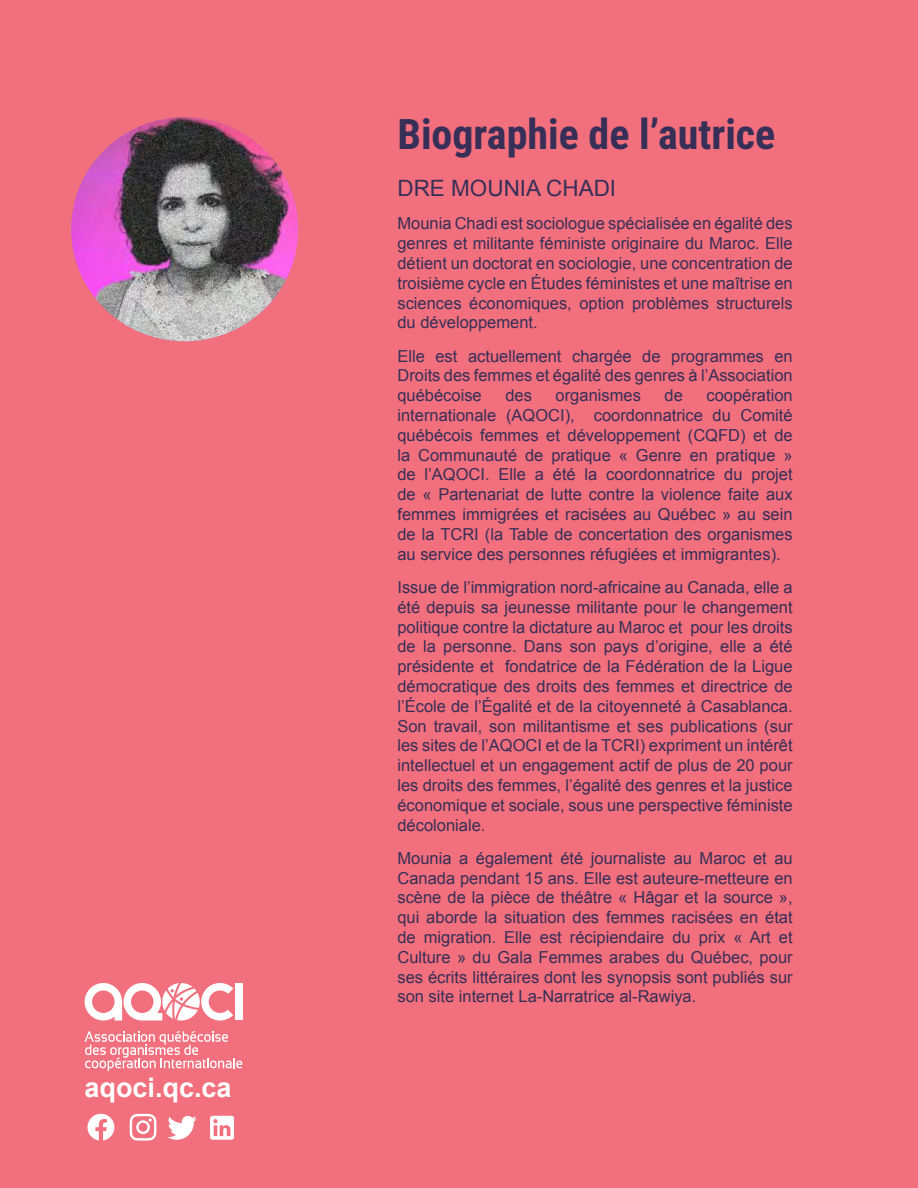
<style>
.page{position:relative;width:918px;height:1188px;background:#f26f7d}
.page>*{position:absolute;margin:0;border:0;box-sizing:border-box;transform-origin:0 0}
.t1{font:700 42px "Roboto Condensed";color:#372f57}
.t2{font:700 27px "Arial";color:#fff}
.t3{font:22.5px "Arial";color:#372f57}
.t4{font:16.5px/19.8px "Arial";color:#372f57;text-align:justify}
</style>
<div class="page">
<svg style="left:85px;top:1031px;width:157px;height:40px"></svg>
<div style="left:235px;top:984px;width:7px;height:36px;background:#fff"></div>
<svg style="left:85px;top:983px;width:148px;height:38px"></svg>
<svg style="left:210px;top:1116px;width:24px;height:24px"></svg>
<svg style="left:130px;top:1114px;width:26px;height:27px"></svg>
<svg style="left:87px;top:1114px;width:27px;height:27px"></svg>
<svg style="left:167px;top:1116px;width:30px;height:24px"></svg>
<img style="left:71px;top:117px;width:227px;height:224px">
<h2 class="t2" style="left:85px;top:1070px;width:149px">aqoci.qc.ca</h2>
<h1 class="t1" style="left:397px;top:104px;width:379px">Biographie de l’autrice</h1>
<h3 class="t3" style="left:397px;top:173px;width:220px">DRE MOUNIA CHADI</h3>
<p class="t4" style="left:397px;top:214px;width:397px">Mounia Chadi est sociologue spécialisée en égalité des genres et militante féministe originaire du Maroc. Elle détient un doctorat en sociologie, une concentration de troisième cycle en Études féministes et une maîtrise en sciences économiques, option problèmes structurels du développement.</p>
<p class="t4" style="left:397px;top:346px;width:397px">Elle est actuellement chargée de programmes en Droits des femmes et égalité des genres à l’Association québécoise</p>
<p class="t4" style="left:397px;top:386px;width:397px;text-indent:309px">coopération internationale (AQOCI), coordonnatrice du Comité québécois femmes et développement (CQFD) et de la Communauté de pratique « Genre en pratique » de l’AQOCI. Elle a été la coordonnatrice du projet de « Partenariat de lutte contre la violence faite aux femmes immigrées et racisées au Québec » au sein de la TCRI (la Table de concertation des organismes au service des personnes réfugiées et immigrantes).</p>
<p class="t4" style="left:397px;top:577px;width:397px">Issue de l’immigration nord-africaine au Canada, elle a été depuis sa jeunesse militante pour le changement politique contre la dictature au Maroc et pour les droits de la personne. Dans son pays d’origine, elle a été présidente et fondatrice de la Fédération de la Ligue démocratique des droits des femmes et directrice de l’École de l’Égalité et de la citoyenneté à Casablanca.<br>Son travail, son militantisme et ses publications (sur les sites de l’AQOCI et de la TCRI) expriment un intérêt intellectuel et un engagement actif de plus de 20 pour les droits des femmes, l’égalité des genres et la justice économique et sociale, sous une perspective féministe décoloniale.</p>
<p class="t4" style="left:397px;top:848px;width:397px">Mounia a également été journaliste au Maroc et au Canada pendant 15 ans. Elle est auteure-metteure en scène de la pièce de théâtre « Hâgar et la source », qui aborde la situation des femmes racisées en état de migration. Elle est récipiendaire du prix « Art et Culture » du Gala Femmes arabes du Québec, pour ses écrits littéraires dont les synopsis sont publiés sur son site internet La-Narratrice al-Rawiya.</p>
<p class="t4" style="left:505px;top:386px;width:28px">des</p>
<p class="t4" style="left:556px;top:386px;width:87px">organismes</p>
<p class="t4" style="left:665px;top:386px;width:20px">de</p>
</div>
